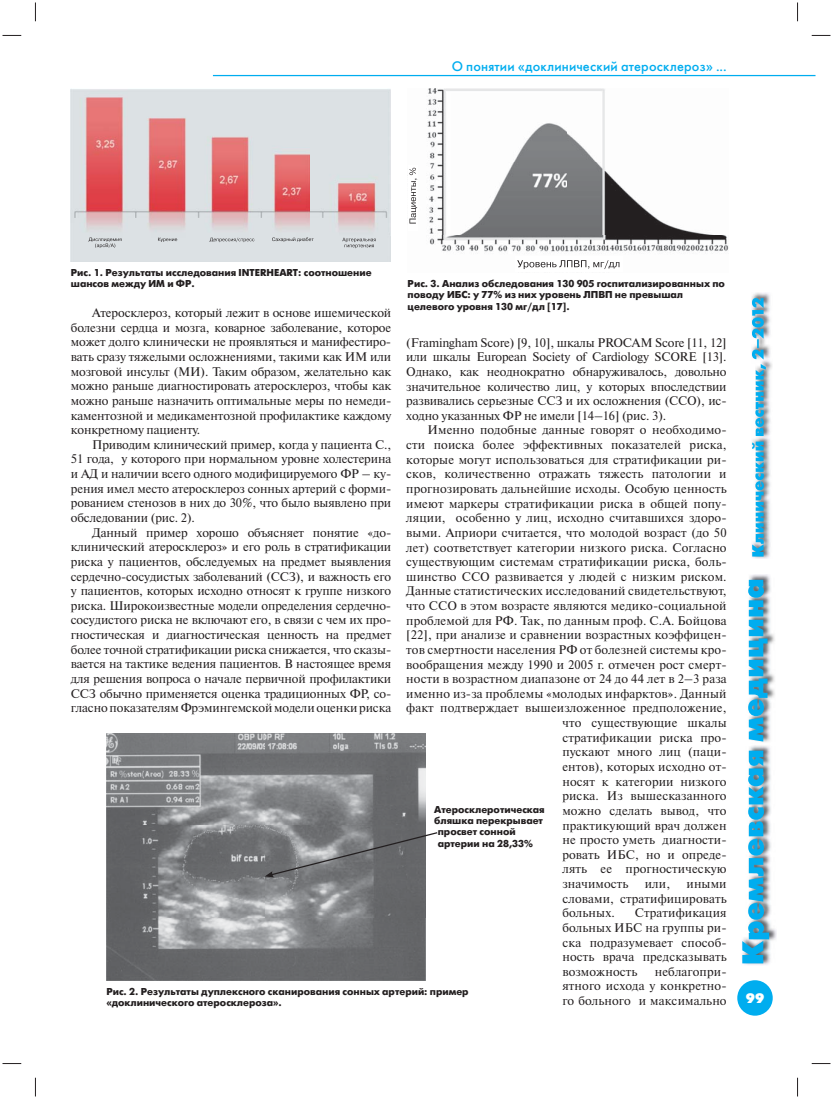
<style>
.page{position:relative;width:833px;height:1099px;background:#fff}
.page>*{position:absolute;margin:0;border:0;box-sizing:border-box;transform-origin:0 0}
.t1{font:13.75px "Futuris C";letter-spacing:.015em;color:#00adef}
.t2{font:13.75px "Futuris XC";color:#fff}
.t3{font:12.5px/14.6px "Newton C";letter-spacing:.01em;color:#231f20;text-align:justify}
.t4{font:700 10px/11.2px "Futuris C";color:#231f20}
</style>
<div class="page">
<div style="left:737px;top:980px;width:35px;height:35px;background:#00adef;border-radius:50%"></div>
<hr style="left:213px;top:75px;width:602px;height:1px;background:#00adef">
<img style="left:742px;top:574px;width:34px;height:391px">
<svg style="left:742px;top:580px;width:27px;height:383px"></svg>
<img style="left:751px;top:293px;width:21px;height:266px">
<svg style="left:752px;top:298px;width:14px;height:258px"></svg>
<img style="left:106px;top:733px;width:319px;height:247px">
<svg style="left:265px;top:831px;width:173px;height:46px;background:#7d7f81"></svg>
<img style="left:71px;top:89px;width:320px;height:172px">
<svg style="left:158px;top:237px;width:19px;height:5px"></svg>
<svg style="left:89px;top:237px;width:32px;height:11px"></svg>
<svg style="left:210px;top:238px;width:44px;height:4px"></svg>
<svg style="left:272px;top:237px;width:42px;height:5px"></svg>
<svg style="left:342px;top:238px;width:34px;height:10px"></svg>
<img style="left:407px;top:89px;width:321px;height:163px">
<svg style="left:408px;top:165px;width:9px;height:65px"></svg>
<svg style="left:409px;top:168px;width:8px;height:55px"></svg>
<svg style="left:517px;top:260px;width:102px;height:9px"></svg>
<svg style="left:3px;top:35px;width:18px;height:1px"></svg>
<svg style="left:811px;top:35px;width:19px;height:1px"></svg>
<svg style="left:3px;top:1063px;width:18px;height:1px"></svg>
<svg style="left:811px;top:1063px;width:19px;height:1px"></svg>
<svg style="left:35px;top:3px;width:1px;height:18px"></svg>
<svg style="left:35px;top:1077px;width:1px;height:19px"></svg>
<svg style="left:797px;top:3px;width:1px;height:18px"></svg>
<svg style="left:797px;top:1077px;width:1px;height:19px"></svg>
<p class="t1" style="left:452px;top:61px;width:276px">О понятии «доклинический атеросклероз» ...</p>
<p class="t4" style="left:71px;top:268px;width:302px">Рис. 1. Результаты исследования INTERHEART: соотношение шансов между ИМ и ФР.</p>
<p class="t4" style="left:407px;top:279px;width:319px">Рис. 3. Анализ обследования 130 905 госпитализированных по поводу ИБС: у 77% из них уровень ЛПВП не превышал целевого уровня 130 мг/дл [17].</p>
<p class="t3" style="left:71px;top:307px;width:322px;text-indent:21px">Атеросклероз, который лежит в основе ишемической болезни сердца и мозга, коварное заболевание, которое может долго клинически не проявляться и манифестиро&shy;вать сразу тяжелыми осложнениями, такими как ИМ или мозговой инсульт (МИ). Таким образом, желательно как можно раньше диагностировать атеросклероз, чтобы как можно раньше назначить оптимальные меры по немеди&shy;каментозной и медикаментозной профилактике каждому конкретному пациенту.</p>
<p class="t3" style="left:71px;top:438px;width:322px;text-indent:21px">Приводим клинический пример, когда у пациента С., 51 года, у которого при нормальном уровне холестерина и АД и наличии всего одного модифицируемого ФР – ку&shy;рения имел место атеросклероз сонных артерий с форми&shy;рованием стенозов в них до 30%, что было выявлено при обследовании (рис. 2).</p>
<p class="t3" style="left:71px;top:526px;width:322px;text-indent:21px">Данный пример хорошо объясняет понятие «до&shy;клинический атеросклероз» и его роль в стратификации риска у пациентов, обследуемых на предмет выявления сердечно-сосудистых заболеваний (ССЗ), и важность его у пациентов, которых исходно относят к группе низкого риска. Широкоизвестные модели определения сердечно&shy;сосудистого риска не включают его, в связи с чем их про&shy;гностическая и диагностическая ценность на предмет более точной стратификации риска снижается, что сказы&shy;вается на тактике ведения пациентов. В настоящее время для решения вопроса о начале первичной профилактики ССЗ обычно применяется оценка традиционных ФР, со&shy;гласно показателям Фрэмингемской модели оценки риска</p>
<p class="t3" style="left:406px;top:336px;width:322px">(Framingham Score) [9, 10], шкалы PROCAM Score [11, 12] или шкалы European Society of Cardiology SCORE [13].<br>Однако, как неоднократно обнаруживалось, довольно значительное количество лиц, у которых впоследствии развивались серьезные ССЗ и их осложнения (ССО), ис&shy;ходно указанных ФР не имели [14–16] (рис. 3).</p>
<p class="t3" style="left:427px;top:424px;width:301px">Именно подобные данные говорят о необходимо-</p>
<p class="t3" style="left:406px;top:439px;width:322px">сти поиска более эффективных показателей риска,</p>
<p class="t3" style="left:406px;top:453px;width:322px">которые могут использоваться для стратификации ри-</p>
<p class="t3" style="left:406px;top:468px;width:322px">сков, количественно отражать тяжесть патологии и</p>
<p class="t3" style="left:406px;top:482px;width:322px">прогнозировать дальнейшие исходы. Особую ценность</p>
<p class="t3" style="left:406px;top:497px;width:322px">имеют маркеры стратификации риска в общей попу-</p>
<p class="t3" style="left:406px;top:512px;width:322px">ляции, особенно у лиц, исходно считавшихся здоро-</p>
<p class="t3" style="left:406px;top:526px;width:322px">выми. Априори считается, что молодой возраст (до 50</p>
<p class="t3" style="left:406px;top:541px;width:322px">лет) соответствует категории низкого риска. Согласно</p>
<p class="t3" style="left:406px;top:556px;width:322px">существующим системам стратификации риска, боль-</p>
<p class="t3" style="left:406px;top:570px;width:322px">шинство ССО развивается у людей с низким риском.</p>
<p class="t3" style="left:406px;top:585px;width:322px">Данные статистических исследований свидетельствуют,</p>
<p class="t3" style="left:406px;top:599px;width:322px">что ССО в этом возрасте являются медико-социальной</p>
<p class="t3" style="left:406px;top:614px;width:322px">проблемой для РФ. Так, по данным проф. С.А. Бойцова</p>
<p class="t3" style="left:406px;top:629px;width:322px">[22], при анализе и сравнении возрастных коэффицен-</p>
<p class="t3" style="left:406px;top:643px;width:322px">тов смертности населения РФ от болезней системы кро-</p>
<p class="t3" style="left:406px;top:658px;width:322px">вообращения между 1990 и 2005 г. отмечен рост смерт-</p>
<p class="t3" style="left:406px;top:673px;width:322px">ности в возрастном диапазоне от 24 до 44 лет в 2–3 раза</p>
<p class="t3" style="left:406px;top:687px;width:322px">именно из-за проблемы «молодых инфарктов». Данный</p>
<p class="t3" style="left:406px;top:702px;width:322px">факт подтверждает вышеизложенное предположение,</p>
<p class="t3" style="left:562px;top:716px;width:166px">что существующие шкалы</p>
<p class="t3" style="left:562px;top:731px;width:166px">стратификации риска про-</p>
<p class="t3" style="left:562px;top:746px;width:166px">пускают много лиц (паци-</p>
<p class="t3" style="left:562px;top:760px;width:166px">ентов), которых исходно от-</p>
<p class="t3" style="left:562px;top:775px;width:166px">носят к категории низкого</p>
<p class="t3" style="left:562px;top:790px;width:166px">риска. Из вышесказанного</p>
<p class="t3" style="left:562px;top:804px;width:166px">можно сделать вывод, что</p>
<p class="t3" style="left:562px;top:819px;width:166px">практикующий врач должен</p>
<p class="t3" style="left:562px;top:833px;width:166px">не просто уметь диагности-</p>
<p class="t3" style="left:562px;top:848px;width:166px">ровать ИБС, но и опреде-</p>
<p class="t3" style="left:562px;top:863px;width:166px">лять ее прогностическую</p>
<p class="t3" style="left:562px;top:877px;width:68px">значимость</p>
<p class="t3" style="left:645px;top:877px;width:27px">или,</p>
<p class="t4" style="left:434px;top:804px;width:112px">Атеросклеротическая</p>
<p class="t4" style="left:434px;top:816px;width:110px">бляшка перекрывает</p>
<p class="t4" style="left:438px;top:827px;width:79px">просвет сонной</p>
<p class="t4" style="left:438px;top:838px;width:97px">артерии на 28,33%</p>
<p class="t3" style="left:562px;top:877px;width:166px;text-indent:124px">иными словами, стратифицировать больных.</p>
<p class="t3" style="left:562px;top:907px;width:166px;text-indent:72px">Стратификация больных ИБС на группы ри&shy;ска подразумевает способ&shy;ность врача предсказывать возможность</p>
<p class="t3" style="left:562px;top:965px;width:166px;text-indent:92px">неблагопри&shy;ятного исхода у конкретно&shy;го больного и максимально</p>
<p class="t4" style="left:106px;top:986px;width:364px">Рис. 2. Результаты дуплексного сканирования сонных артерий: пример «доклинического атеросклероза».</p>
<p class="t2" style="left:745px;top:993px;width:20px">99</p>
</div>
